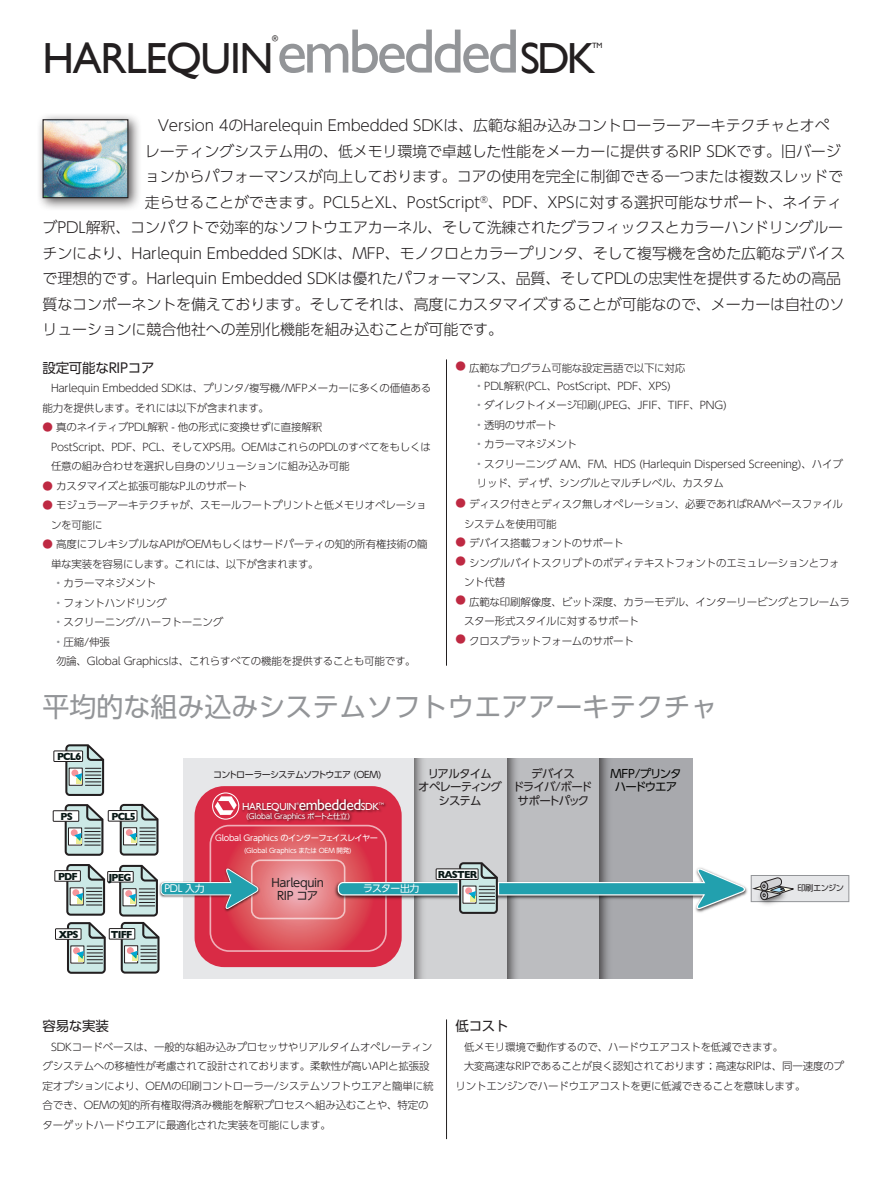
<style>
.page{position:relative;width:893px;height:1191px;background:#fff}
.page>*{position:absolute;margin:0;border:0;box-sizing:border-box;transform-origin:0 0}
.t1{font:63px "Gill Sans";letter-spacing:-.055em;color:#939598}
.t2{font:43.5px "Gill Sans";letter-spacing:-.03em;color:#231f20}
.t3{font:27px "UD Shin Go Pr 6 N";color:#939598}
.t4{font:15.6px "Gill Sans";letter-spacing:-.03em;color:#fff}
.t5{font:300 15px "UD Shin Go Pr 6 N";letter-spacing:-.01em;color:#231f20}
.t6{font:13.5px "UD Shin Go Pr 6 N";letter-spacing:-.02em;color:#231f20}
.t7{font:11.4px/13.8px "UD Shin Go Pr 6 N";letter-spacing:-.07em;color:#231f20;text-align:center}
.t8{font:11.4px/13.8px "UD Shin Go Pr 6 N";letter-spacing:-.09em;color:#040503;text-align:center}
.t9{font:11.4px/13px "UD Shin Go Pr 6 N";letter-spacing:-.03em;color:#231f20;text-align:center}
.t10{font:300 10.5px/19.5px "UD Shin Go Pr 6 N";letter-spacing:-.02em;color:#231f20}
.t11{font:700 10.5px "Gill Sans";letter-spacing:-.08em;color:#0a1917;scale:.95 1}
.t12{font:10.2px "Gill Sans";letter-spacing:-.03em;color:#fff}
.t13{font:9.9px "UD Shin Go Pr 6 N";letter-spacing:-.03em;color:#fff}
.t14{font:9px "UD Shin Go Pr 6 N";letter-spacing:-.08em;color:#231f20}
.t15{font:8.25px "UD Shin Go Pr 6 N";letter-spacing:-.035em;color:#fff}
.t16{font:8.25px "UD Shin Go Pr 6 N";letter-spacing:-.065em;color:#231f20}
.t17{font:8.1px "Gill Sans";color:#231f20}
.t18{font:7.65px "Gill Sans";color:#231f20}
.t19{font:7.35px "UD Shin Go Pr 6 N";letter-spacing:-.03em;color:#fff}
.t20{font:6.6px "UD Shin Go Pr 6 N";letter-spacing:-.03em;color:#fff}
.t21{font:3.45px "Gill Sans";color:#fff}
.s1{font-size:43.5px;color:#231f20}
.s2{color:#be2942}
.s3{color:#939598}
.s4{font-size:10.2px}
</style>
<div class="page">
<hr style="left:446px;top:359px;width:1px;height:306px;background:#231f20">
<div style="left:36px;top:112px;width:106px;height:100px;background:#231f20;opacity:.75"></div>
<img style="left:45px;top:121px;width:81px;height:75px">
<div style="left:43px;top:119px;width:85px;height:79px;border:1px solid #231f20"></div>
<div style="left:272px;top:745px;width:420px;height:244px;background:#a8a9ad"></div>
<div style="left:249px;top:745px;width:350px;height:244px;background:#bcbdc0"></div>
<div style="left:225px;top:745px;width:281px;height:244px;background:#d1d2d4"></div>
<div style="left:182px;top:745px;width:232px;height:244px;background:#e6e7e9"></div>
<div style="left:195px;top:786px;width:207px;height:181px;border:32px solid #d92b45;border-radius:14px"></div>
<div style="left:55px;top:870px;width:26px;height:11px;border:1px solid #231f20"></div>
<img style="left:240px;top:789px;width:149px;height:7px">
<div style="left:212px;top:792px;width:27px;height:27px;border:1px solid #fff;border-radius:50%"></div>
<div style="left:131px;top:742px;width:597px;height:15px;background:#fff"></div>
<div style="left:131px;top:979px;width:597px;height:10px;background:#fff"></div>
<div style="left:163px;top:754px;width:20px;height:235px;background:#fff"></div>
<div style="left:53px;top:810px;width:26px;height:11px;border:1px solid #231f20"></div>
<div style="left:108px;top:810px;width:29px;height:11px;border:1px solid #231f20"></div>
<svg style="left:65px;top:864px;width:41px;height:110px"></svg>
<div style="left:56px;top:928px;width:25px;height:11px;background:#fff"></div>
<div style="left:55px;top:928px;width:26px;height:11px;border:1px solid #231f20"></div>
<div style="left:109px;top:928px;width:26px;height:11px;border:1px solid #231f20"></div>
<div style="left:107px;top:871px;width:27px;height:11px;border:1px solid #231f20"></div>
<svg style="left:64px;top:744px;width:41px;height:112px"></svg>
<div style="left:54px;top:751px;width:29px;height:10px;background:#fff"></div>
<div style="left:54px;top:750px;width:29px;height:12px;border:1px solid #231f20"></div>
<div style="left:751px;top:875px;width:98px;height:26px;background:#e6e7e9"></div>
<div style="left:751px;top:875px;width:98px;height:26px;border:1px solid #939598"></div>
<img style="left:754px;top:900px;width:37px;height:5px">
<svg style="left:753px;top:877px;width:42px;height:23px"></svg>
<svg style="left:118px;top:796px;width:629px;height:178px"></svg>
<div style="left:436px;top:869px;width:42px;height:10px;background:#fff"></div>
<div style="left:436px;top:868px;width:42px;height:11px;border:1px solid #231f20"></div>
<hr style="left:446px;top:1019px;width:1px;height:120px;background:#231f20">
<p class="t17" style="left:272px;top:33px;width:7px">®</p>
<p class="t1" style="left:277px;top:14px;width:320px">embedded<span class="s1">SDK</span></p>
<p class="t2" style="left:43px;top:32px;width:233px">HARLEQUIN</p>
<p class="t18" style="left:592px;top:41px;width:12px">TM</p>
<p class="t5" style="left:158px;top:114px;width:674px">Version 4のHarelequin Embedded SDKは、広範な組み込みコントローラーアーキテクチャとオペ</p>
<p class="t5" style="left:145px;top:139px;width:697px">レーティングシステム用の、低メモリ環境で卓越した性能をメーカーに提供するRIP SDKです。旧バージ</p>
<p class="t5" style="left:145px;top:165px;width:700px">ョンからパフォーマンスが向上しております。コアの使用を完全に制御できる一つまたは複数スレッドで</p>
<p class="t5" style="left:145px;top:190px;width:699px">走らせることができます。PCL5とXL、PostScript<sup>®</sup>、PDF、XPSに対する選択可能なサポート、ネイティ</p>
<p class="t5" style="left:43px;top:216px;width:802px">ブPDL解釈、コンパクトで効率的なソフトウエアカーネル、そして洗練されたグラフィックスとカラーハンドリングルー</p>
<p class="t5" style="left:43px;top:241px;width:804px">チンにより、Harlequin Embedded SDKは、MFP、モノクロとカラープリンタ、そして複写機を含めた広範なデバイス</p>
<p class="t5" style="left:43px;top:267px;width:800px">で理想的です。Harlequin Embedded SDKは優れたパフォーマンス、品質、そしてPDLの忠実性を提供するための高品</p>
<p class="t5" style="left:43px;top:292px;width:804px">質なコンポーネントを備えております。そしてそれは、高度にカスタマイズすることが可能なので、メーカーは自社のソ</p>
<p class="t5" style="left:43px;top:318px;width:462px">リューションに競合他社への差別化機能を組み込むことが可能です。</p>
<p class="t6" style="left:43px;top:357px;width:114px">設定可能なRIPコア</p>
<p class="t10" style="left:43px;top:378px;width:390px;text-indent:9px">Harlequin Embedded SDKは、プリンタ/複写機/MFPメーカーに多くの価値ある能力を提供します。それには以下が含まれます。</p>
<p class="t10" style="left:43px;top:417px;width:281px"><span class="s2">●</span> 真のネイティブPDL解釈 - 他の形式に変換せずに直接解釈</p>
<p class="t10" style="left:51px;top:436px;width:381px">PostScript、PDF、PCL、そしてXPS用。OEMはこれらのPDLのすべてをもしくは任意の組み合わせを選択し自身のソリューションに組み込み可能</p>
<p class="t10" style="left:43px;top:475px;width:206px"><span class="s2">●</span> カスタマイズと拡張可能なPJLのサポート</p>
<p class="t10" style="left:51px;top:495px;width:377px;text-indent:-9px"><span class="s2">●</span> モジュラーアーキテクチャが、スモールフートプリントと低メモリオペレーションを可能に</p>
<p class="t10" style="left:51px;top:534px;width:378px;text-indent:-9px"><span class="s2">●</span> 高度にフレキシブルなAPIがOEMもしくはサードパーティの知的所有権技術の簡単な実装を容易にします。これには、以下が含まれます。</p>
<p class="t10" style="left:56px;top:573px;width:102px"><span class="s3">•</span> カラーマネジメント</p>
<p class="t10" style="left:56px;top:592px;width:112px"><span class="s3">•</span> フォントハンドリング</p>
<p class="t10" style="left:56px;top:612px;width:169px"><span class="s3">•</span> スクリーニング/ハーフトーニング</p>
<p class="t10" style="left:56px;top:631px;width:361px"><span class="s3">•</span> 圧縮/伸張<br>勿論、Global Graphicsは、これらすべての機能を提供することも可能です。</p>
<p class="t10" style="left:455px;top:357px;width:231px"><span class="s2">●</span> 広範なプログラム可能な設定言語で以下に対応</p>
<p class="t10" style="left:477px;top:375px;width:196px"><span class="s3">•</span> PDL解釈(PCL、PostScript、PDF、XPS)</p>
<p class="t10" style="left:477px;top:395px;width:252px"><span class="s3">•</span> ダイレクトイメージ印刷(JPEG、JFIF、TIFF、PNG)</p>
<p class="t10" style="left:477px;top:414px;width:81px"><span class="s3">•</span> 透明のサポート</p>
<p class="t10" style="left:477px;top:434px;width:102px"><span class="s3">•</span> カラーマネジメント</p>
<p class="t10" style="left:477px;top:453px;width:368px"><span class="s3">•</span> スクリーニング AM、FM、HDS (Harlequin Dispersed Screening)、ハイブリッド、ディザ、シングルとマルチレベル、カスタム</p>
<p class="t10" style="left:464px;top:494px;width:381px;text-indent:-9px"><span class="s2">●</span> ディスク付きとディスク無しオペレーション、必要であればRAMベースファイルシステムを使用可能</p>
<p class="t10" style="left:455px;top:533px;width:170px"><span class="s2">●</span> デバイス搭載フォントのサポート</p>
<p class="t10" style="left:464px;top:552px;width:377px;text-indent:-9px"><span class="s2">●</span> シングルバイトスクリプトのボディテキストフォントのエミュレーションとフォント代替</p>
<p class="t10" style="left:464px;top:591px;width:388px;text-indent:-9px"><span class="s2">●</span> 広範な印刷解像度、ビット深度、カラーモデル、インターリービングとフレームラスター形式スタイルに対するサポート</p>
<p class="t10" style="left:455px;top:630px;width:180px"><span class="s2">●</span> クロスプラットフォームのサポート</p>
<p class="t3" style="left:43px;top:685px;width:677px">平均的な組み込みシステムソフトウエアアーキテクチャ</p>
<p class="t11" style="left:57px;top:748px;width:27px">PCL6</p>
<p class="t11" style="left:61px;top:808px;width:14px">PS</p>
<p class="t11" style="left:112px;top:807px;width:27px">PCL5</p>
<p class="t11" style="left:58px;top:867px;width:22px">PDF</p>
<p class="t11" style="left:108px;top:868px;width:26px">JPEG</p>
<p class="t11" style="left:59px;top:926px;width:22px">XPS</p>
<p class="t11" style="left:111px;top:925px;width:24px">TIFF</p>
<p class="t14" style="left:213px;top:767px;width:170px">コントローラーシステムソフトウエア (OEM)</p>
<p class="t19" style="left:246px;top:810px;width:105px">(Global Graphics ポートと仕立)</p>
<p class="t12" style="left:242px;top:800px;width:56px">HARLEQUIN</p>
<p class="t21" style="left:296px;top:801px;width:4px">®</p>
<p class="t4" style="left:299px;top:795px;width:82px">embedded<span class="s4">SDK</span></p>
<p class="t21" style="left:379px;top:801px;width:6px">TM</p>
<p class="t7" style="left:418px;top:766px;width:85px">リアルタイム<br>オペレーティングシステム</p>
<p class="t15" style="left:215px;top:831px;width:164px">Global Graphics のインターフェイスレイヤー</p>
<p class="t20" style="left:244px;top:845px;width:109px">(Global Graphics または OEM 開発)</p>
<p class="t9" style="left:272px;top:876px;width:54px">Harlequin<br>RIP コア</p>
<p class="t13" style="left:164px;top:880px;width:42px">PDL 入力</p>
<p class="t13" style="left:363px;top:880px;width:58px">ラスター出力</p>
<p class="t11" style="left:438px;top:866px;width:43px">RASTER</p>
<p class="t7" style="left:513px;top:766px;width:81px">デバイス<br>ドライバ/ボードサポートパック</p>
<p class="t8" style="left:611px;top:766px;width:73px">MFP/プリンタハードウエア</p>
<p class="t16" style="left:797px;top:881px;width:48px">印刷エンジン</p>
<p class="t6" style="left:43px;top:1015px;width:68px">容易な実装</p>
<p class="t10" style="left:43px;top:1036px;width:393px;text-indent:9px">SDKコードベースは、一般的な組み込みプロセッサやリアルタイムオペレーティングシステムへの移植性が考慮されて設計されております。柔軟性が高いAPIと拡張設定オプションにより、OEMの印刷コントローラー/システムソフトウエアと簡単に統合でき、OEMの知的所有権取得済み機能を解釈プロセスへ組み込むことや、特定のターゲットハードウエアに最適化された実装を可能にします。</p>
<p class="t6" style="left:455px;top:1015px;width:55px">低コスト</p>
<p class="t10" style="left:464px;top:1036px;width:321px">低メモリ環境で動作するので、ハードウエアコストを低減できます。</p>
<p class="t10" style="left:455px;top:1056px;width:390px;text-indent:9px">大変高速なRIPであることが良く認知されております；高速なRIPは、同一速度のプリントエンジンでハードウエアコストを更に低減できることを意味します。</p>
</div>
